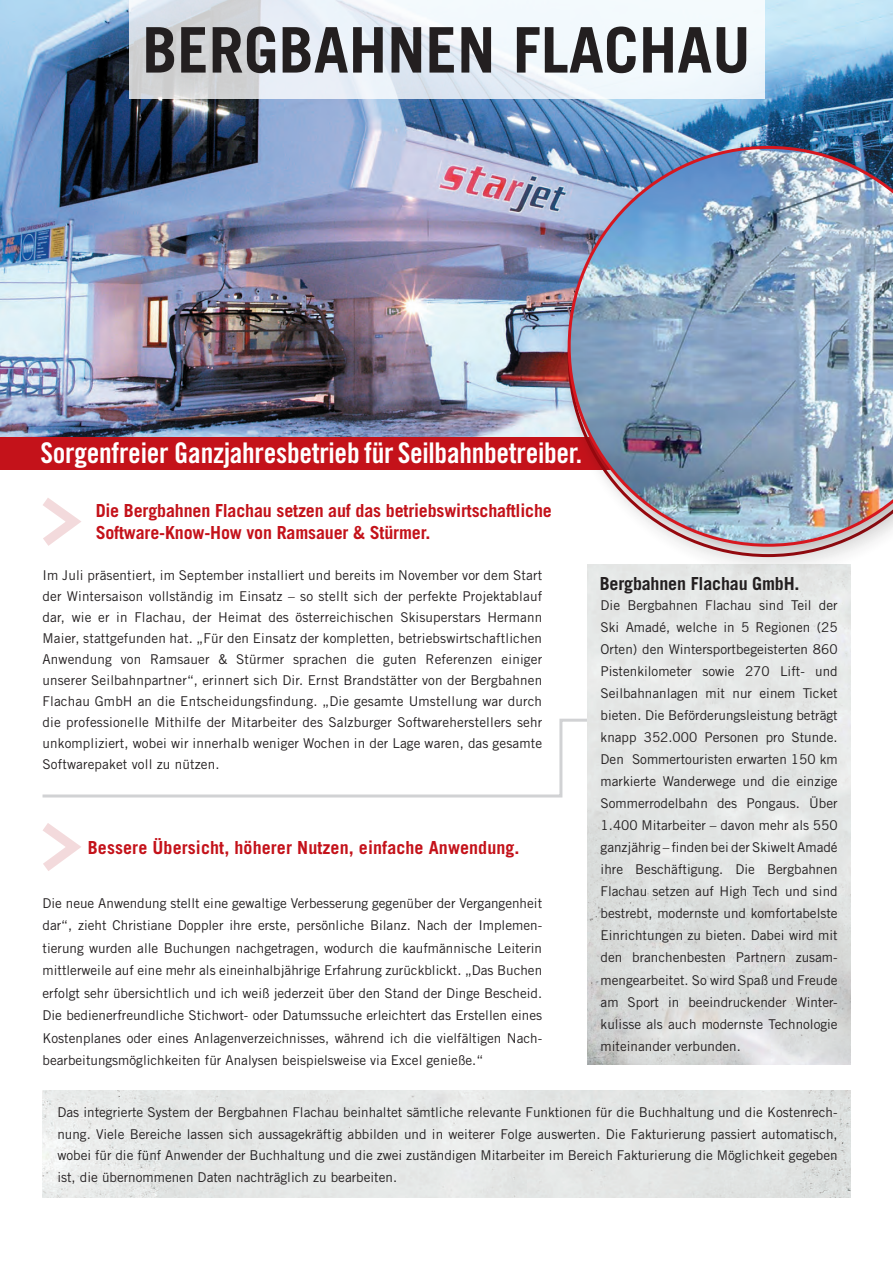
<style>
.page{position:relative;width:893px;height:1263px;background:#fff}
.page>*{position:absolute;margin:0;border:0;box-sizing:border-box;transform-origin:0 0}
.t1{font:700 62.85px "Trade Gothic";color:#231f20}
.t2{font:28.5px "Trade Gothic Bold Cond Twenty";letter-spacing:-.01em;color:#fff}
.t3{font:700 18px "Trade Gothic";letter-spacing:-.01em;color:#c4121a}
.t4{font:700 18px "Trade Gothic";letter-spacing:-.01em;color:#231f20}
.Absatzformat_2{font:13.5px/22px "Trade Gothic";color:#231f20;text-align:justify}
</style>
<div class="page">
<img style="left:0;top:0;width:893px;height:438px">
<svg style="left:43px;top:498px;width:38px;height:48px"></svg>
<svg style="left:43px;top:823px;width:38px;height:48px"></svg>
<img style="left:43px;top:1091px;width:807px;height:107px">
<svg style="left:42px;top:717px;width:546px;height:82px"></svg>
<svg style="left:129px;top:0;width:635px;height:99px;fill:#ecf4fa"></svg>
<img style="left:588px;top:577px;width:262px;height:488px">
<div style="left:0;top:438px;width:683px;height:32px;background:#c4121a"></div>
<div style="left:559px;top:148px;width:334px;height:429px;background:#231f20;opacity:.31"></div>
<div style="left:559px;top:138px;width:334px;height:429px;background:#231f20;opacity:.31"></div>
<img style="left:568px;top:146px;width:325px;height:401px">
<p class="t1" style="left:142px;top:12px;width:610px">BERGBAHNEN FLACHAU</p>
<p class="t2" style="left:40px;top:435px;width:543px">Sorgenfreier Ganzjahresbetrieb für Seilbahnbetreiber.</p>
<p class="t3" style="left:96px;top:500px;width:458px">Die Bergbahnen Flachau setzen auf das betriebswirtschaftliche</p>
<p class="t3" style="left:96px;top:521px;width:336px">Software-Know-How von Ramsauer &amp; Stürmer.</p>
<p class="Absatzformat_2" style="left:43px;top:565px;width:501px;line-height:21px">Im Juli präsentiert, im September installiert und bereits im November vor dem Start der Wintersaison vollständig im Einsatz – so stellt sich der perfekte Projektablauf dar, wie er in Flachau, der Heimat des österreichischen Skisuperstars Hermann Maier, stattgefunden hat. „Für den Einsatz der kompletten, betriebswirtschaftlichen Anwendung von Ramsauer &amp; Stürmer sprachen die guten Referenzen einiger unserer Seilbahnpartner“, erinnert sich Dir. Ernst Brandstätter von der Bergbahnen Flachau GmbH an die Entscheidungsfindung. „Die gesamte Umstellung war durch die professionelle Mithilfe der Mitarbeiter des Salzburger Softwareherstellers sehr unkompliziert, wobei wir innerhalb weniger Wochen in der Lage waren, das gesamte Softwarepaket voll zu nützen.</p>
<p class="t3" style="left:88px;top:837px;width:433px">Bessere Übersicht, höherer Nutzen, einfache Anwendung.</p>
<p class="Absatzformat_2" style="left:43px;top:891px;width:501px;line-height:22.5px">Die neue Anwendung stellt eine gewaltige Verbesserung gegenüber der Vergangenheit dar“, zieht Christiane Doppler ihre erste, persönliche Bilanz. Nach der Implemen&shy;tierung wurden alle Buchungen nachgetragen, wodurch die kaufmännische Leiterin mittlerweile auf eine mehr als eineinhalbjährige Erfahrung zurückblickt. „Das Buchen erfolgt sehr übersichtlich und ich weiß jederzeit über den Stand der Dinge Bescheid.<br>Die bedienerfreundliche Stichwort- oder Datumssuche erleichtert das Erstellen eines Kostenplanes oder eines Anlagenverzeichnisses, während ich die vielfältigen Nach&shy;bearbeitungsmöglichkeiten für Analysen beispielsweise via Excel genieße.“</p>
<p class="t4" style="left:600px;top:572px;width:201px">Bergbahnen Flachau GmbH.</p>
<p class="Absatzformat_2" style="left:601px;top:594px;width:239px">Die Bergbahnen Flachau sind Teil der Ski Amadé, welche in 5 Regionen (25<br>Orten) den Wintersportbegeisterten 860<br>Pistenkilometer sowie 270 Lift- und Seilbahnanlagen mit nur einem Ticket bieten. Die Beförderungsleistung beträgt knapp 352.000 Personen pro Stunde.<br>Den Sommertouristen erwarten 150 km markierte Wanderwege und die einzige Sommerrodelbahn des Pongaus. Über 1.400 Mitarbeiter – davon mehr als 550 ganzjährig – finden bei der Skiwelt Amadé ihre Beschäftigung. Die Bergbahnen Flachau setzen auf High Tech und sind bestrebt, modernste und komfortabelste Einrichtungen zu bieten. Dabei wird mit den branchenbesten Partnern zusam&shy;mengearbeitet. So wird Spaß und Freude am Sport in beeindruckender Winter&shy;kulisse als auch modernste Technologie miteinander verbunden.</p>
<p class="Absatzformat_2" style="left:57px;top:1101px;width:782px">Das integrierte System der Bergbahnen Flachau beinhaltet sämtliche relevante Funktionen für die Buchhaltung und die Kostenrech&shy;nung. Viele Bereiche lassen sich aussagekräftig abbilden und in weiterer Folge auswerten. Die Fakturierung passiert automatisch, wobei für die fünf Anwender der Buchhaltung und die zwei zuständigen Mitarbeiter im Bereich Fakturierung die Möglichkeit gegeben ist, die übernommenen Daten nachträglich zu bearbeiten.</p>
</div>
